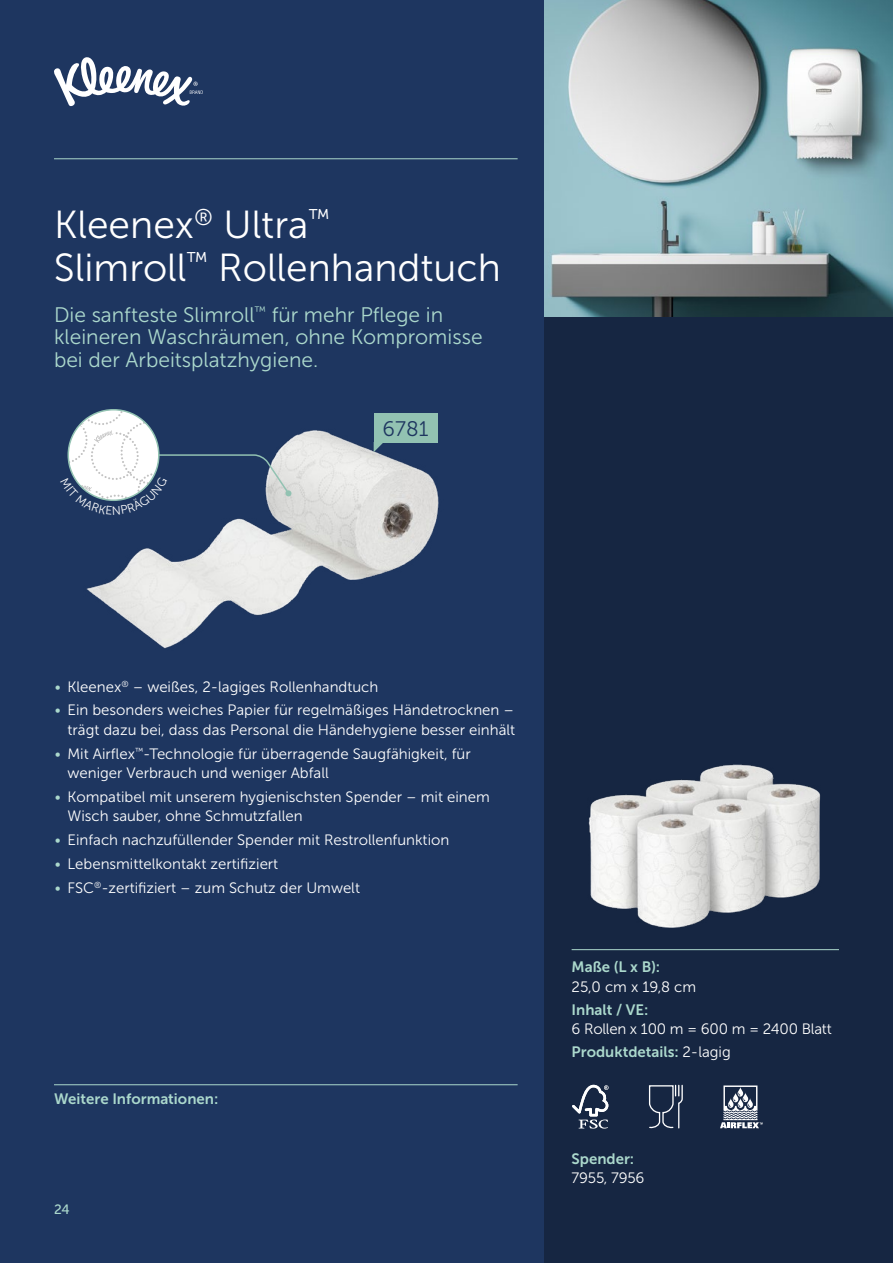
<style>
.page{position:relative;width:893px;height:1263px;background:#1e3660}
.page>*{position:absolute;margin:0;border:0;box-sizing:border-box;transform-origin:0 0}
.t1{font:39px/43.5px "Museo Sans 300";color:#fff}
.t2{font:21px/22.5px "Museo Sans 300";color:#abd8cc}
.t3{font:21px "Museo Sans 300";color:#1e3660}
.t4{font:15px/19.5px "Museo Sans 300";color:#fff}
.t5{font:15px "Museo Sans 700";color:#abd8cc}
.t6{font:13.5px "Museo Sans 500";color:#abd8cc}
.s1{color:#abd8cc}
.s2{font-family:"Museo Sans 300";color:#fff}
</style>
<div class="page">
<div style="left:545px;top:316px;width:348px;height:947px;background:#162642"></div>
<img style="left:545px;top:0;width:348px;height:316px">
<hr style="left:54px;top:158px;width:464px;height:1px;background:#abd8cc">
<svg style="left:54px;top:57px;width:149px;height:49px"></svg>
<hr style="left:54px;top:1084px;width:464px;height:1px;background:#abd8cc">
<img style="left:86px;top:409px;width:353px;height:240px">
<img style="left:588px;top:764px;width:233px;height:164px">
<hr style="left:572px;top:949px;width:267px;height:1px;background:#abd8cc">
<svg style="left:572px;top:1085px;width:37px;height:43px"></svg>
<svg style="left:649px;top:1084px;width:34px;height:45px"></svg>
<svg style="left:720px;top:1085px;width:43px;height:43px"></svg>
<svg style="left:374px;top:443px;width:10px;height:9px"></svg>
<div style="left:374px;top:413px;width:63px;height:30px;background:#92c2b2"></div>
<svg style="left:67px;top:410px;width:224px;height:105px"></svg>
<h1 class="t1" style="left:54px;top:203px;width:448px">Kleenex<sup>®</sup> Ultra<sup>™<br></sup>Slimroll<sup>™</sup> Rollenhandtuch</h1>
<h2 class="t2" style="left:54px;top:304px;width:430px">Die sanfteste Slimroll<sup>™</sup> für mehr Pflege in kleineren Waschräumen, ohne Kompromisse bei der Arbeitsplatzhygiene.</h2>
<h2 class="t3" style="left:383px;top:417px;width:47px">6781</h2>
<p class="t4" style="left:55px;top:677px;width:325px"><span class="s1">•</span> Kleenex<sup>®</sup> – weißes, 2-lagiges Rollenhandtuch</p>
<p class="t4" style="left:55px;top:701px;width:462px;text-align:right"><span class="s1">•</span> Ein besonders weiches Papier für regelmäßiges Händetrocknen – trägt dazu bei, dass das Personal die Händehygiene besser einhält</p>
<p class="t4" style="left:68px;top:744px;width:405px;text-indent:-13px"><span class="s1">•</span> Mit Airflex<sup>™</sup>-Technologie für überragende Saugfähigkeit, für weniger Verbrauch und weniger Abfall</p>
<p class="t4" style="left:68px;top:787px;width:424px;text-indent:-13px"><span class="s1">•</span> Kompatibel mit unserem hygienischsten Spender – mit einem<br>Wisch sauber, ohne Schmutzfallen</p>
<p class="t4" style="left:55px;top:830px;width:396px"><span class="s1">•</span> Einfach nachzufüllender Spender mit Restrollenfunktion</p>
<p class="t4" style="left:55px;top:854px;width:225px"><span class="s1">•</span> Lebensmittelkontakt zertifiziert</p>
<p class="t4" style="left:55px;top:878px;width:307px"><span class="s1">•</span> FSC<sup>®</sup>-zertifiziert – zum Schutz der Umwelt</p>
<p class="t5" style="left:54px;top:1090px;width:166px">Weitere Informationen:</p>
<p class="t6" style="left:54px;top:1202px;width:17px">24</p>
<p class="t5" style="left:572px;top:959px;width:90px">Maße (L x B):</p>
<p class="t4" style="left:572px;top:977px;width:126px">25,0 cm x 19,8 cm</p>
<p class="t5" style="left:572px;top:1001px;width:78px">Inhalt / VE:</p>
<p class="t4" style="left:572px;top:1019px;width:262px">6 Rollen x 100 m = 600 m = 2400 Blatt</p>
<p class="t5" style="left:572px;top:1044px;width:161px">Produktdetails: <span class="s2">2-lagig</span></p>
<p class="t5" style="left:572px;top:1150px;width:64px">Spender:</p>
<p class="t4" style="left:572px;top:1168px;width:74px">7955, 7956</p>
</div>
